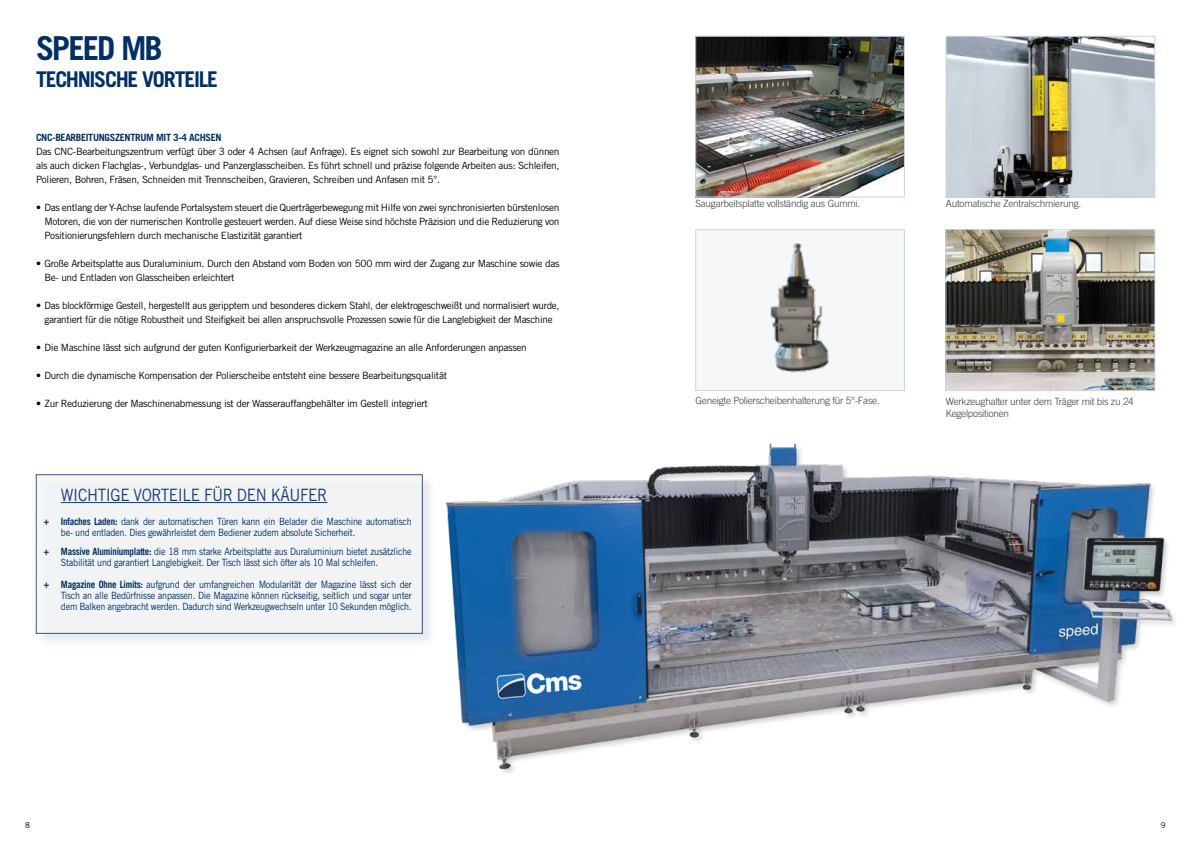
<style>
.page{position:relative;width:1191px;height:842px;background:#fff}
.page>*{position:absolute;margin:0;border:0;box-sizing:border-box;transform-origin:0 0}
.t1{font:700 33px "Trade Gothic LT Std";letter-spacing:-.065em;color:#003063}
.t2{font:700 21.7px "Trade Gothic LT Std";letter-spacing:-.06em;color:#003063}
.t3{font:17px "Trade Gothic LT Std";letter-spacing:-.025em;color:#183c6f;scale:.9 1}
.t4{font:10px/14px "Trade Gothic LT Std";letter-spacing:-.03em;color:#000;text-align:justify}
.t5{font:10px/11px "Trade Gothic LT Std";letter-spacing:-.025em;color:#003063;scale:.9 1}
.t6{font:300 10px/12px "Trade Gothic LT Std";letter-spacing:-.025em;color:#3c3c3b}
.t7{font:700 10px "Trade Gothic LT Std";letter-spacing:-.03em;color:#003063}
.t8{font:8px "Trade Gothic LT Std";color:#000}
.s1{font-weight:700;color:#183c6f}
.s2{font-weight:700}
</style>
<div class="page">
<img style="left:445px;top:443px;width:730px;height:331px">
<div style="left:38px;top:476px;width:397px;height:170px;background:#d8dfe3;opacity:.75"></div>
<div style="left:36px;top:474px;width:386px;height:160px;background:#f4f6f7"></div>
<hr style="left:61px;top:502px;width:266px;height:1px;background:#183c6f">
<img style="left:697px;top:38px;width:205px;height:157px">
<div style="left:695px;top:36px;width:209px;height:161px;border:1px solid #cbd5df"></div>
<div style="left:695px;top:230px;width:209px;height:161px;background:#f5f7f9;border:1px solid #cbd5df"></div>
<img style="left:770px;top:243px;width:59px;height:130px">
<img style="left:948px;top:232px;width:204px;height:157px">
<div style="left:946px;top:230px;width:208px;height:161px;border:1px solid #cbd5df"></div>
<img style="left:948px;top:38px;width:204px;height:157px">
<div style="left:946px;top:36px;width:208px;height:161px;border:1px solid #cbd5df"></div>
<h1 class="t1" style="left:36px;top:28px;width:128px">SPEED MB</h1>
<h2 class="t2" style="left:36px;top:65px;width:183px">TECHNISCHE VORTEILE</h2>
<p class="t7" style="left:36px;top:131px;width:187px">CNC-BEARBEITUNGSZENTRUM MIT 3-4 ACHSEN</p>
<p class="t4" style="left:36px;top:144px;width:525px">Das CNC-Bearbeitungszentrum verfügt über 3 oder 4 Achsen (auf Anfrage). Es eignet sich sowohl zur Bearbeitung von dünnen als auch dicken Flachglas-, Verbundglas- und Panzerglasscheiben. Es führt schnell und präzise folgende Arbeiten aus: Schleifen, Polieren, Bohren, Fräsen, Schneiden mit Trennscheiben, Gravieren, Schreiben und Anfasen mit 5°.</p>
<p class="t4" style="left:44px;top:200px;width:516px;text-indent:-8px">• Das entlang der Y-Achse laufende Portalsystem steuert die Querträgerbewegung mit Hilfe von zwei synchronisierten bürstenlosen Motoren, die von der numerischen Kontrolle gesteuert werden. Auf diese Weise sind höchste Präzision und die Reduzierung von Positionierungsfehlern durch mechanische Elastizität garantiert</p>
<p class="t4" style="left:44px;top:256px;width:516px;text-indent:-8px">• Große Arbeitsplatte aus Duraluminium. Durch den Abstand vom Boden von 500 mm wird der Zugang zur Maschine sowie das<br>Be- und Entladen von Glasscheiben erleichtert</p>
<p class="t4" style="left:36px;top:298px;width:525px;text-align:center">• Das blockförmige Gestell, hergestellt aus geripptem und besonderes dickem Stahl, der elektrogeschweißt und normalisiert wurde, garantiert für die nötige Robustheit und Steifigkeit bei allen anspruchsvolle Prozessen sowie für die Langlebigkeit der Maschine</p>
<p class="t4" style="left:36px;top:340px;width:492px">• Die Maschine lässt sich aufgrund der guten Konfigurierbarkeit der Werkzeugmagazine an alle Anforderungen anpassen</p>
<p class="t4" style="left:36px;top:368px;width:412px">• Durch die dynamische Kompensation der Polierscheibe entsteht eine bessere Bearbeitungsqualität</p>
<p class="t4" style="left:36px;top:396px;width:393px">• Zur Reduzierung der Maschinenabmessung ist der Wasserauffangbehälter im Gestell integriert</p>
<h3 class="t3" style="left:61px;top:484px;width:297px">WICHTIGE VORTEILE FÜR DEN KÄUFER</h3>
<p class="t5" style="left:61px;top:515px;width:391px;text-indent:-17px"><span class="s1">+</span> <span class="s2">Infaches Laden:</span> dank der automatischen Türen kann ein Belader die Maschine automatisch be- und entladen. Dies gewährleistet dem Bediener zudem absolute Sicherheit.</p>
<p class="t5" style="left:61px;top:545px;width:391px;text-indent:-17px"><span class="s1">+</span> <span class="s2">Massive Aluminiumplatte:</span> die 18 mm starke Arbeitsplatte aus Duraluminium bietet zusätzliche<br>Stabilität und garantiert Langlebigkeit. Der Tisch lässt sich öfter als 10 Mal schleifen.</p>
<p class="t5" style="left:61px;top:578px;width:391px;text-align:justify;text-indent:-17px"><span class="s1">+</span> <span class="s2">Magazine Ohne Limits:</span> aufgrund der umfangreichen Modularität der Magazine lässt sich der Tisch an alle Bedürfnisse anpassen. Die Magazine können rückseitig, seitlich und sogar unter dem Balken angebracht werden. Dadurch sind Werkzeugwechseln unter 10 Sekunden möglich.</p>
<p class="t6" style="left:695px;top:197px;width:166px">Saugarbeitsplatte vollständig aus Gummi.</p>
<p class="t6" style="left:946px;top:197px;width:137px">Automatische Zentralschmierung.</p>
<p class="t6" style="left:695px;top:395px;width:186px">Geneigte Polierscheibenhalterung für 5°‑Fase.</p>
<p class="t6" style="left:946px;top:395px;width:189px">Werkzeughalter unter dem Träger mit bis zu 24<br>Kegelpositionen</p>
<p class="t8" style="left:25px;top:820px;width:6px">8</p>
<p class="t8" style="left:1160px;top:820px;width:6px">9</p>
</div>
